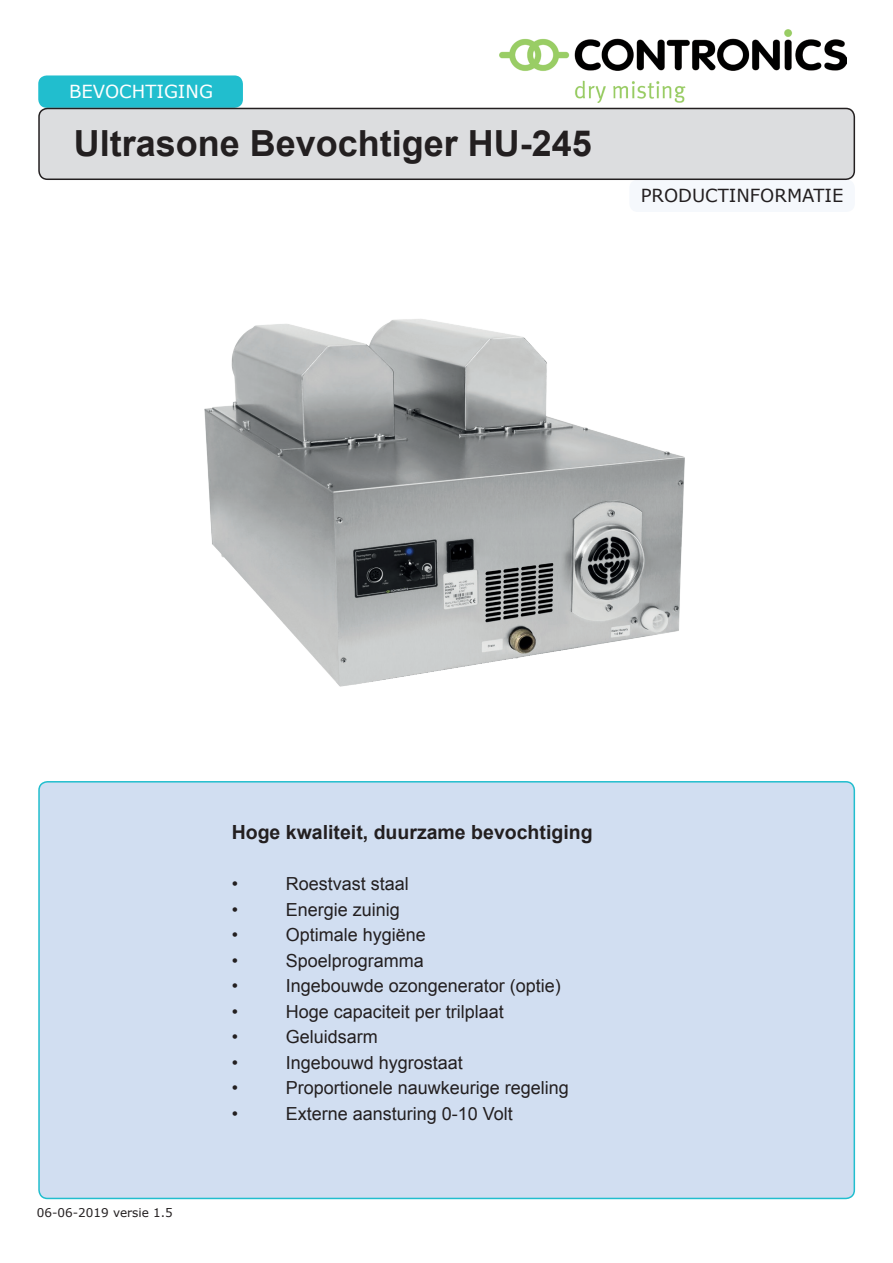
<style>
.page{position:relative;width:893px;height:1263px;background:#fff}
.page>*{position:absolute;margin:0;border:0;box-sizing:border-box;transform-origin:0 0}
.t1{font:700 36px "Arial";color:#231f20}
.t2{font:700 19.5px "Arial";color:#231f20}
.t3{font:18px "Arial";color:#231f20}
.t4{font:18px "Verdana";color:#231f20}
.t5{font:18px "Verdana";color:#fff}
.t6{font:12px "Verdana";color:#231f20}
</style>
<div class="page">
<div style="left:629px;top:180px;width:226px;height:32px;background:#f5f8fc;border-radius:9px"></div>
<div style="left:38px;top:75px;width:205px;height:33px;background:#21bece;border-radius:9px"></div>
<img style="left:500px;top:29px;width:346px;height:74px">
<div style="left:39px;top:782px;width:815px;height:416px;background:#d1def1;border-radius:9px"></div>
<div style="left:38px;top:781px;width:817px;height:418px;border:2px solid #21bece;border-radius:9px"></div>
<div style="left:39px;top:108px;width:815px;height:71px;background:#dcdddf;border-radius:9px"></div>
<div style="left:38px;top:108px;width:817px;height:72px;border:2px solid #231f20;border-radius:9px"></div>
<img style="left:204px;top:319px;width:481px;height:368px">
<p class="t5" style="left:69px;top:79px;width:145px">BEVOCHTIGING</p>
<h1 class="t1" style="left:74px;top:119px;width:520px">Ultrasone Bevochtiger HU-245</h1>
<p class="t4" style="left:641px;top:183px;width:204px">PRODUCTINFORMATIE</p>
<p class="t6" style="left:37px;top:1204px;width:137px">06-06-2019 versie 1.5</p>
<p class="t2" style="left:232px;top:819px;width:362px">Hoge kwaliteit, duurzame bevochtiging</p>
<p class="t3" style="left:232px;top:872px;width:8px">•</p>
<p class="t3" style="left:286px;top:872px;width:125px">Roestvast staal</p>
<p class="t3" style="left:232px;top:897px;width:8px">•</p>
<p class="t3" style="left:286px;top:897px;width:116px">Energie zuinig</p>
<p class="t3" style="left:232px;top:923px;width:8px">•</p>
<p class="t3" style="left:286px;top:923px;width:142px">Optimale hygiëne</p>
<p class="t3" style="left:232px;top:948px;width:8px">•</p>
<p class="t3" style="left:286px;top:948px;width:140px">Spoelprogramma</p>
<p class="t3" style="left:232px;top:974px;width:8px">•</p>
<p class="t3" style="left:286px;top:974px;width:277px">Ingebouwde ozongenerator (optie)</p>
<p class="t3" style="left:232px;top:1000px;width:8px">•</p>
<p class="t3" style="left:286px;top:1000px;width:220px">Hoge capaciteit per trilplaat</p>
<p class="t3" style="left:232px;top:1025px;width:8px">•</p>
<p class="t3" style="left:286px;top:1025px;width:94px">Geluidsarm</p>
<p class="t3" style="left:232px;top:1051px;width:8px">•</p>
<p class="t3" style="left:286px;top:1051px;width:179px">Ingebouwd hygrostaat</p>
<p class="t3" style="left:232px;top:1076px;width:8px">•</p>
<p class="t3" style="left:286px;top:1076px;width:285px">Proportionele nauwkeurige regeling</p>
<p class="t3" style="left:232px;top:1102px;width:8px">•</p>
<p class="t3" style="left:286px;top:1102px;width:229px">Externe aansturing 0-10 Volt</p>
</div>
